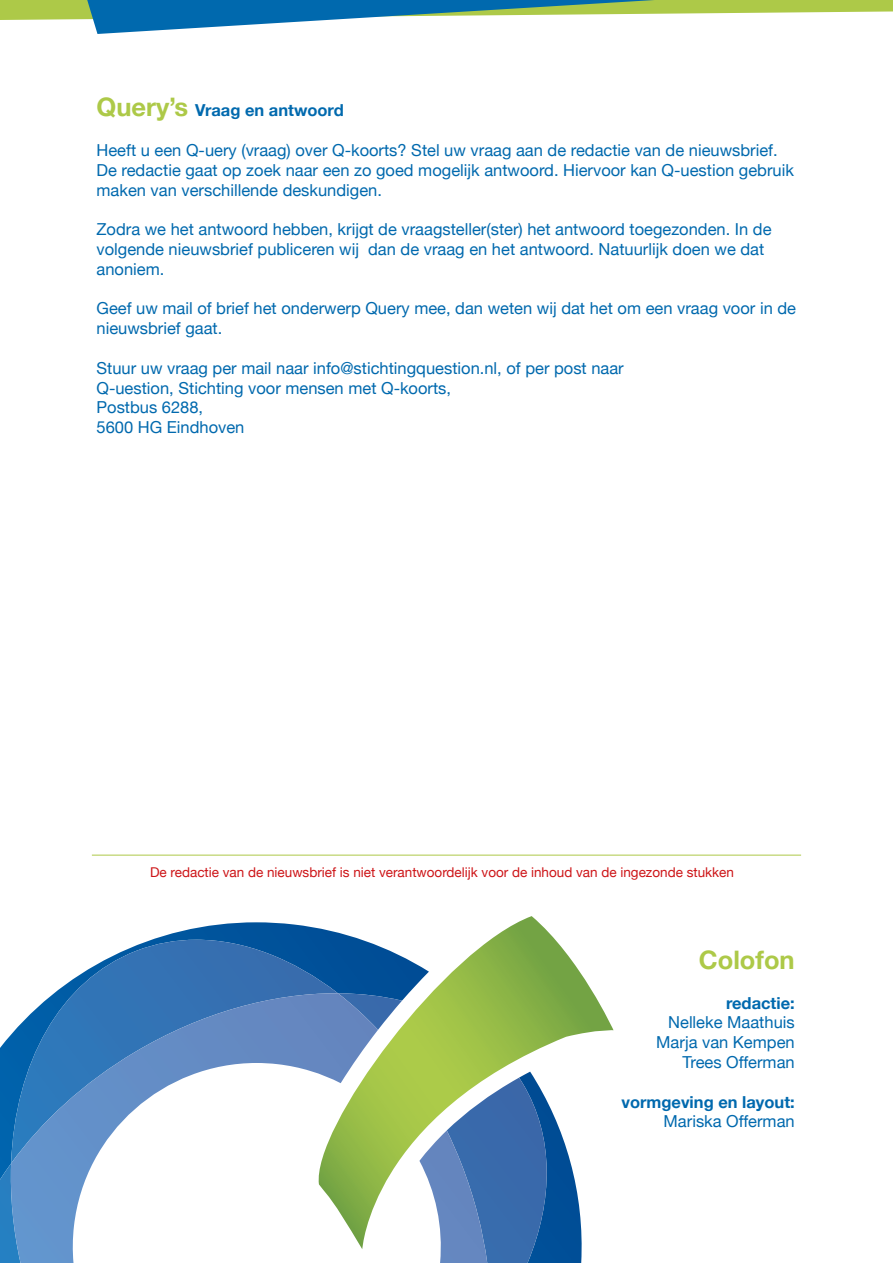
<style>
.page{position:relative;width:893px;height:1263px;background:#fff}
.page>*{position:absolute;margin:0;border:0;box-sizing:border-box;transform-origin:0 0}
.t1{font:700 25.5px "Helvetica Neue";color:#adc948}
.t2{font:16.5px/19.8px "Helvetica Neue";color:#0069ae}
.t3{font:700 16.5px "Helvetica Neue";color:#0069ae}
.t4{font:13.5px "Helvetica Neue";color:#cd1417}
.s1{font-size:25.5px;color:#adc948}
</style>
<div class="page">
<svg style="left:0;top:922px;width:582px;height:341px"></svg>
<svg style="left:11px;top:940px;width:301px;height:53px"></svg>
<svg style="left:0;top:1163px;width:10px;height:100px"></svg>
<svg style="left:10px;top:993px;width:477px;height:270px"></svg>
<svg style="left:312px;top:916px;width:301px;height:333px"></svg>
<svg style="left:0;top:0;width:893px;height:34px"></svg>
<hr style="left:92px;top:855px;width:709px;height:1px;background:#adc948">
<p class="t3" style="left:97px;top:100px;width:249px"><span class="s1">Query’s</span> Vraag en antwoord</p>
<p class="t2" style="left:97px;top:140px;width:699px">Heeft u een Q-uery (vraag) over Q-koorts? Stel uw vraag aan de redactie van de nieuwsbrief.<br>De redactie gaat op zoek naar een zo goed mogelijk antwoord. Hiervoor kan Q-uestion gebruik maken van verschillende deskundigen.</p>
<p class="t2" style="left:97px;top:219px;width:677px">Zodra we het antwoord hebben, krijgt de vraagsteller(ster) het antwoord toegezonden. In de volgende nieuwsbrief publiceren wij dan de vraag en het antwoord. Natuurlijk doen we dat anoniem.</p>
<p class="t2" style="left:97px;top:298px;width:701px">Geef uw mail of brief het onderwerp Query mee, dan weten wij dat het om een vraag voor in de nieuwsbrief gaat.</p>
<p class="t2" style="left:97px;top:358px;width:529px">Stuur uw vraag per mail naar info@stichtingquestion.nl, of per post naar Q-uestion, Stichting voor mensen met Q-koorts,<br>Postbus 6288,<br>5600 HG Eindhoven</p>
<p class="t4" style="left:150px;top:864px;width:585px">De redactie van de nieuwsbrief is niet verantwoordelijk voor de inhoud van de ingezonde stukken</p>
<h1 class="t1" style="left:699px;top:944px;width:97px">Colofon</h1>
<p class="t3" style="left:726px;top:992px;width:70px">redactie:</p>
<p class="t2" style="left:656px;top:1012px;width:140px;text-align:right">Nelleke Maathuis<br>Marja van Kempen<br>Trees Offerman</p>
<p class="t3" style="left:621px;top:1091px;width:175px">vormgeving en layout:</p>
<p class="t2" style="left:664px;top:1111px;width:133px">Mariska Offerman</p>
</div>
